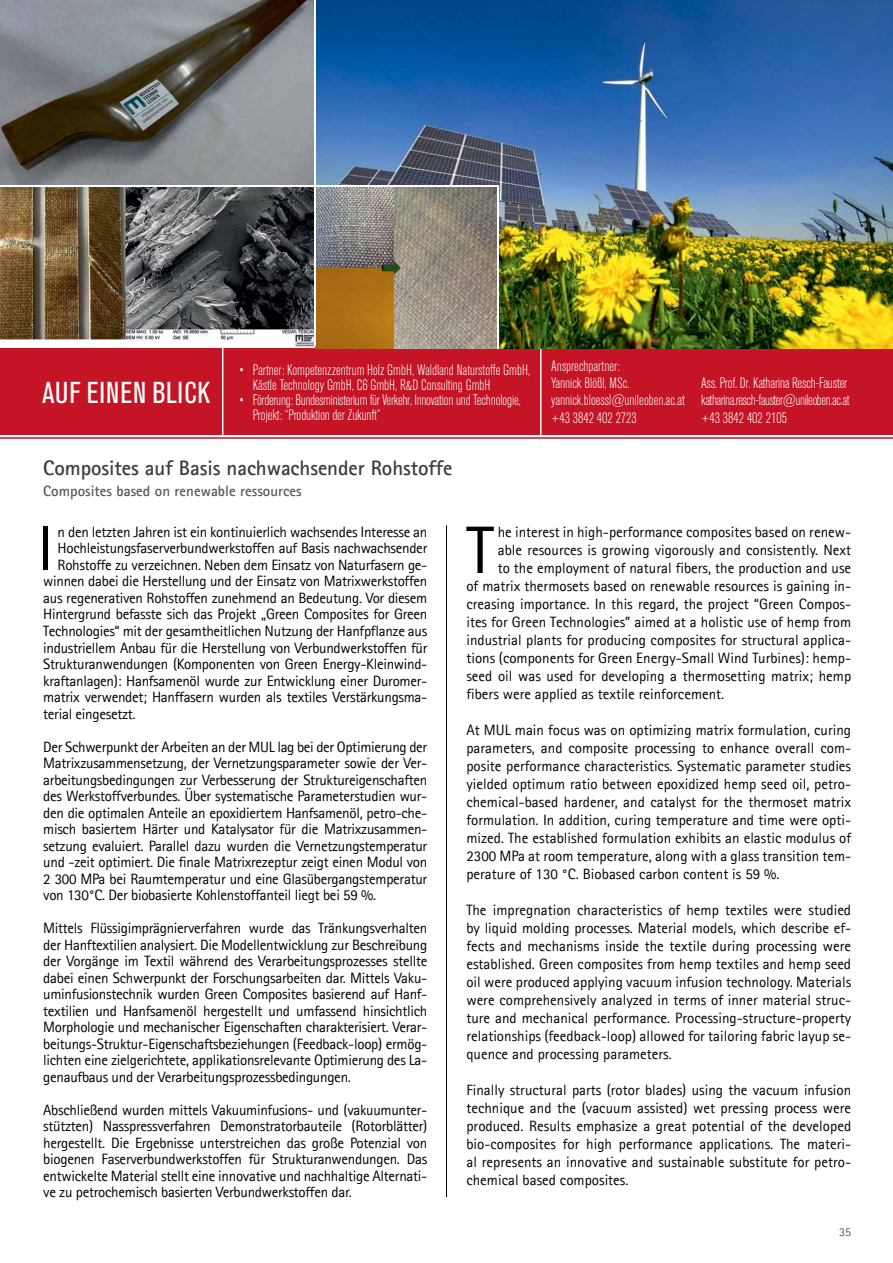
<style>
.page{position:relative;width:893px;height:1263px;background:#fff}
.page>*{position:absolute;margin:0;border:0;box-sizing:border-box;transform-origin:0 0}
.t1{font:67.2px "Agfa Rotis Sans Serif";color:#000}
.t2{font:62.85px "Agfa Rotis Sans Serif";color:#000}
.t3{font:condensed 30px "Akzidenz Grotesk BE";letter-spacing:.02em;color:#fff}
.t4{font:700 21px "Agfa Rotis Sans Serif";letter-spacing:-.005em;color:#3d3c3e}
.t5{font:15px/16.5px "Agfa Rotis Sans Serif";letter-spacing:-.02em;color:#000;text-align:justify}
.t6{font:15px "Agfa Rotis Sans Serif";color:#000}
.t7{font:300 condensed 15px/17.2px "Akzidenz Grotesk BE";color:#fff}
.t8{font:300 condensed 15px/15px "Akzidenz Grotesk BE";letter-spacing:-.02em;color:#fff}
.t9{font:700 15px "Agfa Rotis Sans Serif";color:#58595b}
.t10{font:12px "Agfa Rotis Sans Serif";color:#58595b}
</style>
<div class="page">
<div style="left:0;top:348px;width:893px;height:87px;background:#c41425"></div>
<hr style="left:446px;top:525px;width:1px;height:672px;background:#000">
<hr style="left:222px;top:348px;width:1px;height:87px;background:#fff">
<hr style="left:540px;top:348px;width:2px;height:87px;background:#fff">
<hr style="left:0;top:437px;width:893px;height:2px;background:#c41425">
<img style="left:316px;top:0;width:577px;height:349px">
<img style="left:0;top:186px;width:497px;height:163px">
<img style="left:0;top:0;width:314px;height:185px">
<hr style="left:314px;top:0;width:2px;height:345px;background:#fff">
<hr style="left:497px;top:185px;width:2px;height:164px;background:#fff">
<hr style="left:0;top:185px;width:499px;height:1px;background:#fff">
<h3 class="t3" style="left:43px;top:376px;width:169px">AUF EINEN BLICK</h3>
<p class="t7" style="left:253px;top:362px;width:279px;line-height:15px;text-indent:-14px">• Partner: Kompetenzzentrum Holz GmbH, Waldland Naturstoffe GmbH,<br>Kästle Technology GmbH, C6 GmbH, R&amp;D Consulting GmbH</p>
<p class="t8" style="left:253px;top:392px;width:270px;text-indent:-14px">• Förderung: Bundesministerium für Verkehr, Innovation und Technologie,<br>Projekt: “Produktion der Zukunft”</p>
<h3 class="t4" style="left:43px;top:454px;width:411px">Composites auf Basis nachwachsender Rohstoffe</h3>
<p class="t9" style="left:43px;top:481px;width:260px">Composites based on renewable ressources</p>
<p class="t7" style="left:551px;top:357px;width:135px">Ansprechpartner:<br>Yannick Blößl, MSc. yannick.bloessl@unileoben.ac.at +43 3842 402 2723</p>
<p class="t7" style="left:701px;top:375px;width:150px">Ass. Prof. Dr. Katharina Resch-Fauster katharina.resch-fauster@unileoben.ac.at +43 3842 402 2105</p>
<h2 class="t2" style="left:38px;top:512px;width:18px">I</h2>
<p class="t5" style="left:58px;top:523px;width:371px">n den letzten Jahren ist ein kontinuierlich wachsendes Interesse an</p>
<p class="t5" style="left:58px;top:540px;width:371px">Hochleistungsfaserverbundwerkstoffen auf Basis nachwachsender</p>
<p class="t5" style="left:58px;top:556px;width:371px">Rohstoffe zu verzeichnen. Neben dem Einsatz von Naturfasern ge-</p>
<p class="t5" style="left:43px;top:573px;width:386px">winnen dabei die Herstellung und der Einsatz von Matrixwerkstoffen</p>
<p class="t5" style="left:43px;top:589px;width:386px">aus regenerativen Rohstoffen zunehmend an Bedeutung. Vor diesem</p>
<p class="t5" style="left:43px;top:606px;width:386px">Hintergrund befasste sich das Projekt „Green Composites for Green</p>
<p class="t5" style="left:43px;top:622px;width:386px">Technologies“ mit der gesamtheitlichen Nutzung der Hanfpflanze aus</p>
<p class="t5" style="left:43px;top:639px;width:386px">industriellem Anbau für die Herstellung von Verbundwerkstoffen für</p>
<p class="t5" style="left:43px;top:655px;width:386px">Strukturanwendungen (Komponenten von Green Energy-Kleinwind-</p>
<p class="t5" style="left:43px;top:672px;width:386px">kraftanlagen): Hanfsamenöl wurde zur Entwicklung einer Duromer-</p>
<p class="t5" style="left:43px;top:688px;width:386px">matrix verwendet; Hanffasern wurden als textiles Verstärkungsma-</p>
<p class="t5" style="left:43px;top:705px;width:94px">terial eingesetzt.</p>
<p class="t5" style="left:43px;top:738px;width:386px">Der Schwerpunkt der Arbeiten an der MUL lag bei der Optimierung der Matrixzusammensetzung, der Vernetzungsparameter sowie der Ver&shy;arbeitungsbedingungen zur Verbesserung der Struktureigenschaften des Werkstoffverbundes. Über systematische Parameterstudien wur&shy;den die optimalen Anteile an epoxidiertem Hanfsamenöl, petro-che&shy;misch basiertem Härter und Katalysator für die Matrixzusammen&shy;setzung evaluiert. Parallel dazu wurden die Vernetzungstemperatur und -zeit optimiert. Die finale Matrixrezeptur zeigt einen Modul von 2 300 MPa bei Raumtemperatur und eine Glasübergangstemperatur von 130°C. Der biobasierte Kohlenstoffanteil liegt bei 59 %.</p>
<p class="t5" style="left:43px;top:919px;width:386px">Mittels Flüssigimprägnierverfahren wurde das Tränkungsverhalten der Hanftextilien analysiert. Die Modellentwicklung zur Beschreibung der Vorgänge im Textil während des Verarbeitungsprozesses stellte dabei einen Schwerpunkt der Forschungsarbeiten dar. Mittels Vaku&shy;uminfusionstechnik wurden Green Composites basierend auf Hanf&shy;textilien und Hanfsamenöl hergestellt und umfassend hinsichtlich Morphologie und mechanischer Eigenschaften charakterisiert. Verar&shy;beitungs-Struktur-Eigenschaftsbeziehungen (Feedback-loop) ermög&shy;lichten eine zielgerichtete, applikationsrelevante Optimierung des La&shy;genaufbaus und der Verarbeitungsprozessbedingungen.</p>
<p class="t5" style="left:43px;top:1101px;width:386px">Abschließend wurden mittels Vakuuminfusions- und (vakuumunter&shy;stützten) Nasspressverfahren Demonstratorbauteile (Rotorblätter) hergestellt. Die Ergebnisse unterstreichen das große Potenzial von biogenen Faserverbundwerkstoffen für Strukturanwendungen. Das entwickelte Material stellt eine innovative und nachhaltige Alternati&shy;ve zu petrochemisch basierten Verbundwerkstoffen dar.</p>
<h1 class="t1" style="left:466px;top:511px;width:29px">T</h1>
<p class="t6" style="left:498px;top:523px;width:355px">he interest in high-performance composites based on renew-</p>
<p class="t6" style="left:498px;top:541px;width:355px">able resources is growing vigorously and consistently. Next</p>
<p class="t6" style="left:498px;top:559px;width:355px">to the employment of natural fibers, the production and use</p>
<p class="t6" style="left:466px;top:577px;width:386px">of matrix thermosets based on renewable resources is gaining in-</p>
<p class="t6" style="left:466px;top:595px;width:386px">creasing importance. In this regard, the project “Green Compos-</p>
<p class="t6" style="left:466px;top:613px;width:386px">ites for Green Technologies” aimed at a holistic use of hemp from</p>
<p class="t6" style="left:466px;top:631px;width:386px">industrial plants for producing composites for structural applica-</p>
<p class="t6" style="left:466px;top:649px;width:386px">tions (components for Green Energy-Small Wind Turbines): hemp-</p>
<p class="t6" style="left:466px;top:667px;width:386px">seed oil was used for developing a thermosetting matrix; hemp</p>
<p class="t6" style="left:466px;top:685px;width:259px">fibers were applied as textile reinforcement.</p>
<p class="t5" style="left:466px;top:721px;width:386px;line-height:18px">At MUL main focus was on optimizing matrix formulation, curing parameters, and composite processing to enhance overall com&shy;posite performance characteristics. Systematic parameter studies yielded optimum ratio between epoxidized hemp seed oil, petro&shy;chemical-based hardener, and catalyst for the thermoset matrix formulation. In addition, curing temperature and time were opti&shy;mized. The established formulation exhibits an elastic modulus of 2300 MPa at room temperature, along with a glass transition tem&shy;perature of 130 °C. Biobased carbon content is 59 %.</p>
<p class="t5" style="left:466px;top:901px;width:386px;line-height:18px">The impregnation characteristics of hemp textiles were studied by liquid molding processes. Material models, which describe ef&shy;fects and mechanisms inside the textile during processing were established. Green composites from hemp textiles and hemp seed oil were produced applying vacuum infusion technology. Materials were comprehensively analyzed in terms of inner material struc&shy;ture and mechanical performance. Processing-structure-property relationships (feedback-loop) allowed for tailoring fabric layup se&shy;quence and processing parameters.</p>
<p class="t5" style="left:466px;top:1081px;width:386px;line-height:18px">Finally structural parts (rotor blades) using the vacuum infusion technique and the (vacuum assisted) wet pressing process were produced. Results emphasize a great potential of the developed bio-composites for high performance applications. The materi&shy;al represents an innovative and sustainable substitute for petro&shy;chemical based composites.</p>
<p class="t10" style="left:839px;top:1225px;width:13px">35</p>
</div>
